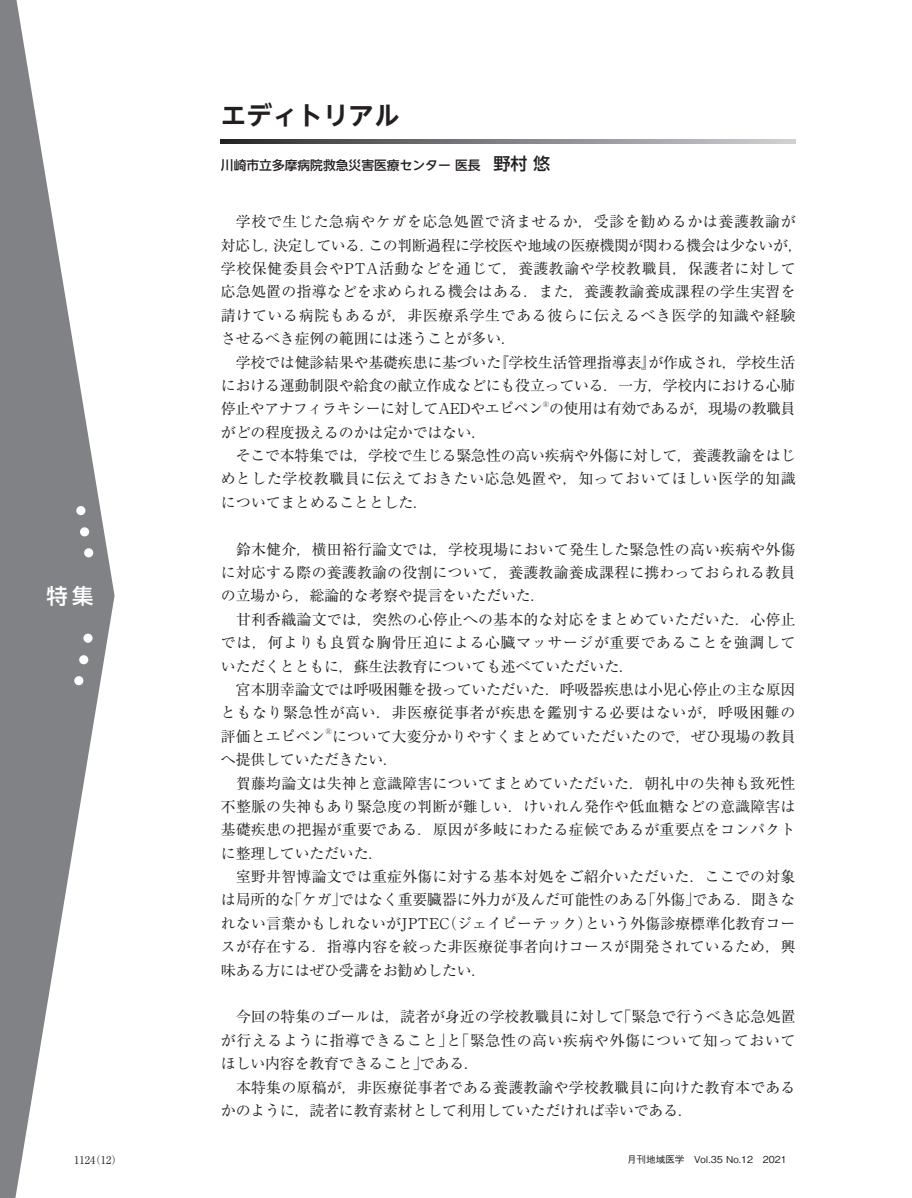
<style>
.page{position:relative;width:912px;height:1198px;background:#fff}
.page>*{position:absolute;margin:0;border:0;box-sizing:border-box;transform-origin:0 0}
.t1{font:700 25.5px "UD Shin Go NT Pro De";color:#231f20}
.t2{font:500 21.3px "UD Shin Go NT Pro";color:#fff}
.t3{font:14.85px/23.4px "Ryumin Pr 6 N";letter-spacing:.015em;color:#231f20}
.t4{font:14.85px/23.4px "Ryumin Pr 6 N";letter-spacing:-.01em;color:#231f20}
.t5{font:500 12.75px "UD Shin Go NT Pro";color:#231f20}
.t6{font:10.65px "Ryumin Pr 6 N";color:#231f20}
.t7{font:500 9.6px "Gothic BBB Pr 6 N";color:#231f20}
.t8{font:7.5px "Ryumin Pr 6 N";color:#231f20}
.s1{font-size:16.95px}
</style>
<div class="page">
<svg style="left:221px;top:139px;width:574px;height:5px"></svg>
<svg style="left:0;top:0;width:114px;height:1198px;fill:#808285"></svg>
<div style="left:83px;top:634px;width:9px;height:9px;background:#fff;border-radius:50%"></div>
<div style="left:79px;top:655px;width:9px;height:9px;background:#fff;border-radius:50%"></div>
<div style="left:74px;top:676px;width:9px;height:9px;background:#fff;border-radius:50%"></div>
<div style="left:84px;top:548px;width:9px;height:9px;background:#fff;border-radius:50%"></div>
<div style="left:80px;top:527px;width:9px;height:9px;background:#fff;border-radius:50%"></div>
<div style="left:76px;top:506px;width:9px;height:9px;background:#fff;border-radius:50%"></div>
<svg style="left:0;top:1190px;width:9px;height:8px"></svg>
<h2 class="t2" style="left:46px;top:578px;width:48px">特集</h2>
<p class="t6" style="left:74px;top:1152px;width:49px">1124（12）</p>
<h1 class="t1" style="left:221px;top:94px;width:180px">エディトリアル</h1>
<p class="t5" style="left:221px;top:155px;width:330px">川崎市立多摩病院救急災害医療センター 医長 <span class="s1">野村 悠</span></p>
<p class="t4" style="left:221px;top:209px;width:583px">　学校で生じた急病やケガを応急処置で済ませるか，受診を勧めるかは養護教諭が対応し，決定している．この判断過程に学校医や地域の医療機関が関わる機会は少ないが，学校保健委員会やPTA活動などを通じて，養護教諭や学校教職員，保護者に対して応急処置の指導などを求められる機会はある．また，養護教諭養成課程の学生実習を請けている病院もあるが，非医療系学生である彼らに伝えるべき医学的知識や経験させるべき症例の範囲には迷うことが多い．<br>　学校では健診結果や基礎疾患に基づいた『学校生活管理指導表』が作成され，学校生活における運動制限や給食の献立作成などにも役立っている．一方，学校内における心肺停止やアナフィラキシーに対してAEDやエピペンの使用は有効であるが，現場の教職員</p>
<p class="t8" style="left:542px;top:398px;width:8px">®</p>
<p class="t4" style="left:221px;top:420px;width:576px">がどの程度扱えるのかは定かではない．<br>　そこで本特集では，学校で生じる緊急性の高い疾病や外傷に対して，養護教諭をはじめとした学校教職員に伝えておきたい応急処置や，知っておいてほしい医学的知識についてまとめることとした．</p>
<p class="t3" style="left:221px;top:537px;width:576px">　鈴木健介，横田裕行論文では，学校現場において発生した緊急性の高い疾病や外傷に対応する際の養護教諭の役割について，養護教諭養成課程に携わっておられる教員の立場から，総論的な考察や提言をいただいた．<br>　甘利香織論文では，突然の心停止への基本的な対応をまとめていただいた．心停止では，何よりも良質な胸骨圧迫による心臓マッサージが重要であることを強調していただくとともに，蘇生法教育についても述べていただいた．<br>　宮本朋幸論文では呼吸困難を扱っていただいた．呼吸器疾患は小児心停止の主な原因ともなり緊急性が高い．非医療従事者が疾患を鑑別する必要はないが，呼吸困難の評価とエピペンについて大変分かりやすくまとめていただいたので，ぜひ現場の教員</p>
<p class="t8" style="left:325px;top:725px;width:8px">®</p>
<p class="t3" style="left:221px;top:747px;width:576px">へ提供していただきたい．<br>　賀藤均論文は失神と意識障害についてまとめていただいた．朝礼中の失神も致死性不整脈の失神もあり緊急度の判断が難しい．けいれん発作や低血糖などの意識障害は基礎疾患の把握が重要である．原因が多岐にわたる症候であるが重要点をコンパクトに整理していただいた．<br>　室野井智博論文では重症外傷に対する基本対処をご紹介いただいた．ここでの対象は局所的な「ケガ」ではなく重要臓器に外力が及んだ可能性のある「外傷」である．聞きなれない言葉かもしれないがJPTEC（ジェイピーテック）という外傷診療標準化教育コースが存在する．指導内容を絞った非医療従事者向けコースが開発されているため，興味ある方にはぜひ受講をお勧めしたい．</p>
<p class="t3" style="left:221px;top:1004px;width:576px">　今回の特集のゴールは，読者が身近の学校教職員に対して「緊急で行うべき応急処置が行えるように指導できること」と「緊急性の高い疾病や外傷について知っておいてほしい内容を教育できること」である．<br>　本特集の原稿が，非医療従事者である養護教諭や学校教職員に向けた教育本であるかのように，読者に教育素材として利用していただければ幸いである．</p>
<p class="t7" style="left:626px;top:1152px;width:161px">月刊地域医学　Vol.35 No.12　2021</p>
</div>
